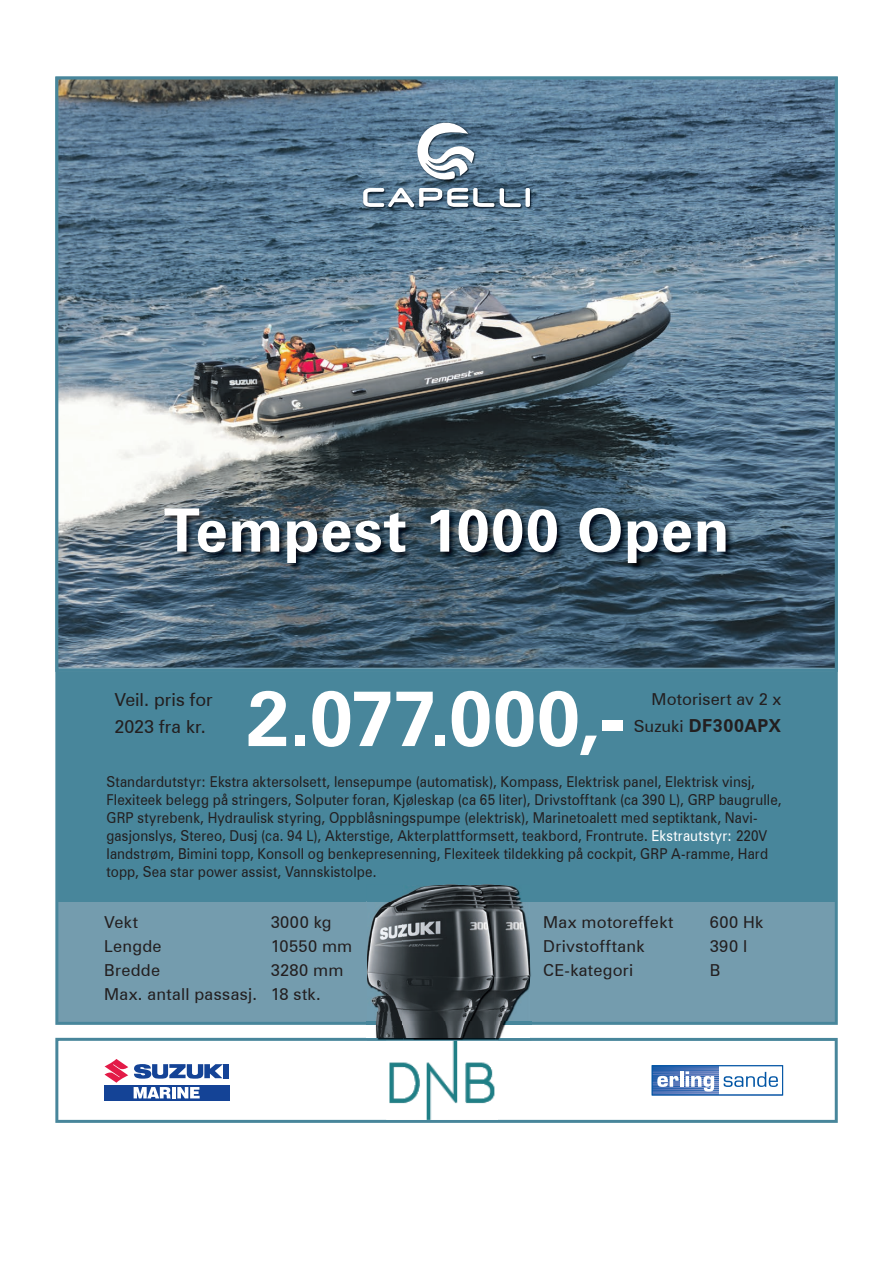
<style>
.page{position:relative;width:893px;height:1263px;background:#fff}
.page>*{position:absolute;margin:0;border:0;box-sizing:border-box;transform-origin:0 0}
.t1{font:700 78px "Zurich BT";color:#fff}
.t2{font:700 60px "Zurich BT";letter-spacing:.005em;color:#fff}
.t3{font:18px/27px "Zurich BT";color:#231f20}
.t4{font:700 18px "Zurich BT";letter-spacing:.035em;color:#231f20}
.t5{font:16.5px/24px "Zurich BT";letter-spacing:.015em;color:#231f20}
.t6{font:15px/18px "Zurich BT";letter-spacing:.01em;color:#231f20;scale:.9 1}
.s1{color:#fff}
.s2{font-weight:400;font-size:16.5px}
</style>
<div class="page">
<div style="left:55px;top:672px;width:783px;height:353px;background:#749cae"></div>
<img style="left:59px;top:81px;width:775px;height:587px">
<div style="left:55px;top:77px;width:783px;height:595px;border:3px solid #48869b"></div>
<div style="left:57px;top:672px;width:779px;height:229px;background:#48869b"></div>
<img style="left:164px;top:507px;width:571px;height:65px">
<svg style="left:55px;top:1038px;width:783px;height:85px"></svg>
<svg style="left:104px;top:1059px;width:125px;height:41px"></svg>
<img style="left:386px;top:1042px;width:112px;height:78px">
<img style="left:386px;top:1041px;width:112px;height:1px">
<svg style="left:653px;top:1067px;width:128px;height:26px"></svg>
<div style="left:651px;top:1065px;width:132px;height:30px;border:1px solid #0155a5"></div>
<img style="left:363px;top:122px;width:170px;height:88px">
<svg style="left:417px;top:119px;width:57px;height:61px"></svg>
<svg style="left:500px;top:188px;width:30px;height:19px"></svg>
<svg style="left:363px;top:188px;width:131px;height:19px"></svg>
<img style="left:493px;top:901px;width:38px;height:121px">
<img style="left:367px;top:1038px;width:164px;height:2px">
<img style="left:495px;top:1022px;width:34px;height:16px">
<img style="left:495px;top:885px;width:26px;height:16px">
<img style="left:367px;top:1038px;width:36px;height:1px">
<img style="left:403px;top:1025px;width:92px;height:15px">
<svg style="left:493px;top:885px;width:2px;height:16px"></svg>
<img style="left:366px;top:901px;width:127px;height:137px">
<svg style="left:366px;top:1022px;width:1px;height:16px"></svg>
<img style="left:392px;top:896px;width:11px;height:5px">
<img style="left:403px;top:901px;width:1px;height:121px">
<svg style="left:403px;top:1022px;width:1px;height:16px"></svg>
<img style="left:403px;top:885px;width:90px;height:16px">
<h2 class="t2" style="left:164px;top:494px;width:567px">Tempest 1000 Open</h2>
<h1 class="t1" style="left:246px;top:671px;width:382px">2.077.000,-</h1>
<p class="t6" style="left:106px;top:772px;width:751px">Standardutstyr: Ekstra aktersolsett, lensepumpe (automatisk), Kompass, Elektrisk panel, Elektrisk vinsj, Flexiteek belegg på stringers, Solputer foran, Kjøleskap (ca 65 liter), Drivstofftank (ca 390 L), GRP baugrulle, GRP styrebenk, Hydraulisk styring, Oppblåsningspumpe (elektrisk), Marinetoalett med septiktank, Navi&shy;gasjonslys, Stereo, Dusj (ca. 94 L), Akterstige, Akterplattformsett, teakbord, Frontrute. <span class="s1">Ekstrautstyr:</span> 220V landstrøm, Bimini topp, Konsoll og benkepresenning, Flexiteek tildekking på cockpit, GRP A-ramme, Hard topp, Sea star power assist, Vannskistolpe.</p>
<p class="t3" style="left:114px;top:686px;width:100px">Veil. pris for<br>2023 fra kr.</p>
<p class="t5" style="left:652px;top:687px;width:131px">Motorisert av 2 x</p>
<p class="t4" style="left:634px;top:714px;width:149px"><span class="s2">Suzuki</span> DF300APX</p>
<p class="t5" style="left:104px;top:910px;width:35px">Vekt</p>
<p class="t5" style="left:271px;top:910px;width:62px">3000 kg</p>
<p class="t5" style="left:104px;top:934px;width:59px">Lengde</p>
<p class="t5" style="left:271px;top:934px;width:83px">10550 mm</p>
<p class="t5" style="left:104px;top:958px;width:58px">Bredde</p>
<p class="t5" style="left:104px;top:958px;width:241px;text-indent:167px">3280 mm<br>Max. antall passasj. 18 stk.</p>
<p class="t5" style="left:543px;top:910px;width:132px">Max motoreffekt</p>
<p class="t5" style="left:710px;top:910px;width:55px">600 Hk</p>
<p class="t5" style="left:543px;top:934px;width:103px">Drivstofftank</p>
<p class="t5" style="left:710px;top:934px;width:39px">390 l</p>
<p class="t5" style="left:543px;top:958px;width:92px">CE-kategori</p>
<p class="t5" style="left:710px;top:958px;width:12px">B</p>
</div>
